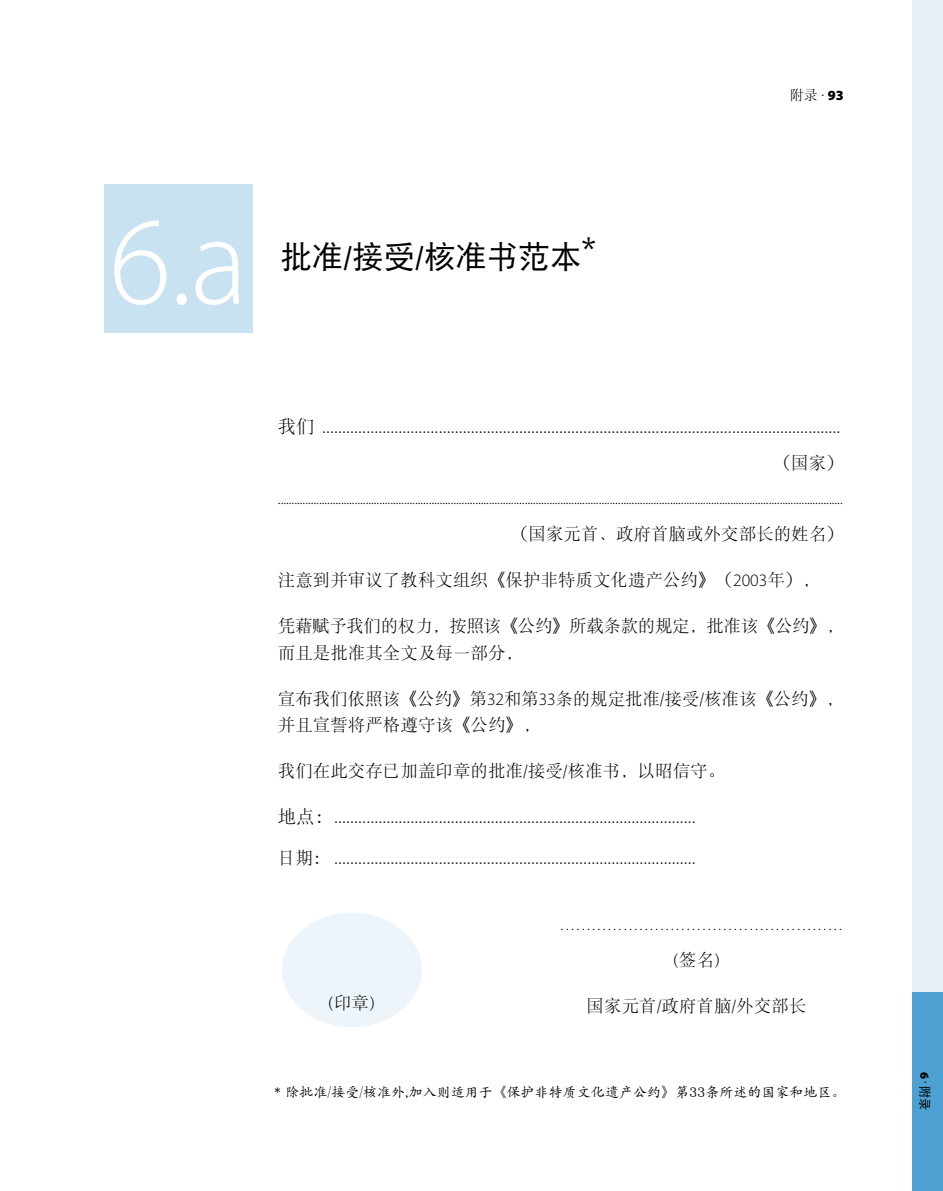
<style>
.page{position:relative;width:943px;height:1191px;background:#fff}
.page>*{position:absolute;margin:0;border:0;box-sizing:border-box;transform-origin:0 0}
.t1{font:300 126px "Myriad Pro";color:#fff}
.Ch_Titre_numéroté__6{font:31.5px "DFP Hei W5";color:#000}
._6_a_Ch_texte_couran{font:17.5px/26.2px "DFP Song W3";color:#000}
._6_a_Ch_texte_couran-2{font:17.5px/26.2px "DFP Song W3";letter-spacing:-.02em;color:#000}
._6_a_point{font:15.75px "DFP Song W3";color:#000}
.Body_text{font:300 15.75px "Myriad Pro";color:#000}
.Ch_note{font:14px "DFP Kai W5";color:#000}
.t2{font:14px "DFP Song W3";color:#000}
.t3{font:12.25px "DFP Hei W5";color:#000}
.t4{font:12.25px "Myriad Pro";color:#000}
.s1{font-family:"Myriad Pro";font-weight:900}
.s2{font-size:18.38px}
.s3{font-family:"Myriad Pro";font-weight:300}
.s4{font-size:17.5px}
</style>
<div class="page">
<div style="left:912px;top:0;width:31px;height:1191px;background:#e9f0f8"></div>
<div style="left:912px;top:992px;width:31px;height:199px;background:#4ca1d2"></div>
<div style="left:104px;top:184px;width:149px;height:148px;background:#c9e2f1"></div>
<div style="left:282px;top:912px;width:140px;height:115px;background:#edf5fa;border-radius:50%"></div>
<p class="t2" style="left:790px;top:87px;width:55px">附录.<span class="s1">93</span></p>
<p class="t1" style="left:110px;top:186px;width:140px">6.a</p>
<p class="Ch_Titre_numéroté__6" style="left:280px;top:239px;width:317px">批准/接受/核准书范本*</p>
<p class="_6_a_point" style="left:278px;top:419px;width:564px"><span class="s2">我们</span> .................................................................................................................................</p>
<p class="_6_a_Ch_texte_couran" style="left:773px;top:450px;width:71px">（国家）</p>
<p class="Body_text" style="left:278px;top:489px;width:566px">..............................................................................................................................................................................................................</p>
<p class="_6_a_Ch_texte_couran" style="left:511px;top:520px;width:334px">（国家元首、政府首脑或外交部长的姓名）</p>
<p class="_6_a_Ch_texte_couran" style="left:278px;top:566px;width:543px">注意到并审议了教科文组织《保护非特质文化遗产公约》（<span class="s3">2003</span>年），</p>
<p class="_6_a_Ch_texte_couran-2" style="left:278px;top:612px;width:567px">凭藉赋予我们的权力，按照该《公约》所载条款的规定，批准该《公约》，而且是批准其全文及每一部分，</p>
<p class="_6_a_Ch_texte_couran" style="left:278px;top:685px;width:567px">宣布我们依照该《公约》第<span class="s3">32</span>和第<span class="s3">33</span>条的规定批准/接受/核准该《公约》，并且宣誓将严格遵守该《公约》，</p>
<p class="_6_a_Ch_texte_couran" style="left:278px;top:757px;width:449px">我们在此交存已加盖印章的批准/接受/核准书，以昭信守。</p>
<p class="_6_a_point" style="left:278px;top:809px;width:419px"><span class="s2">地点：</span>..........................................................................................</p>
<p class="_6_a_point" style="left:278px;top:850px;width:419px"><span class="s4">日期：</span> ..........................................................................................</p>
<p class="_6_a_Ch_texte_couran" style="left:328px;top:989px;width:48px">(印章)</p>
<p class="Body_text" style="left:559px;top:915px;width:285px">………………………………………………</p>
<p class="_6_a_Ch_texte_couran" style="left:673px;top:946px;width:48px">(签名)</p>
<p class="_6_a_Ch_texte_couran" style="left:586px;top:992px;width:221px">国家元首/政府首脑/外交部长</p>
<p class="Ch_note" style="left:274px;top:1084px;width:572px">* 除批准/接受/核准外,加入则适用于《保护非特质文化遗产公约》第33条所述的国家和地区。</p>
<p class="t3" style="left:931px;top:1071px;width:41px;rotate:90deg"><span class="s1">6</span> 附录</p>
<p class="t4" style="left:936px;top:1081px;width:4px;rotate:90deg">.</p>
</div>
